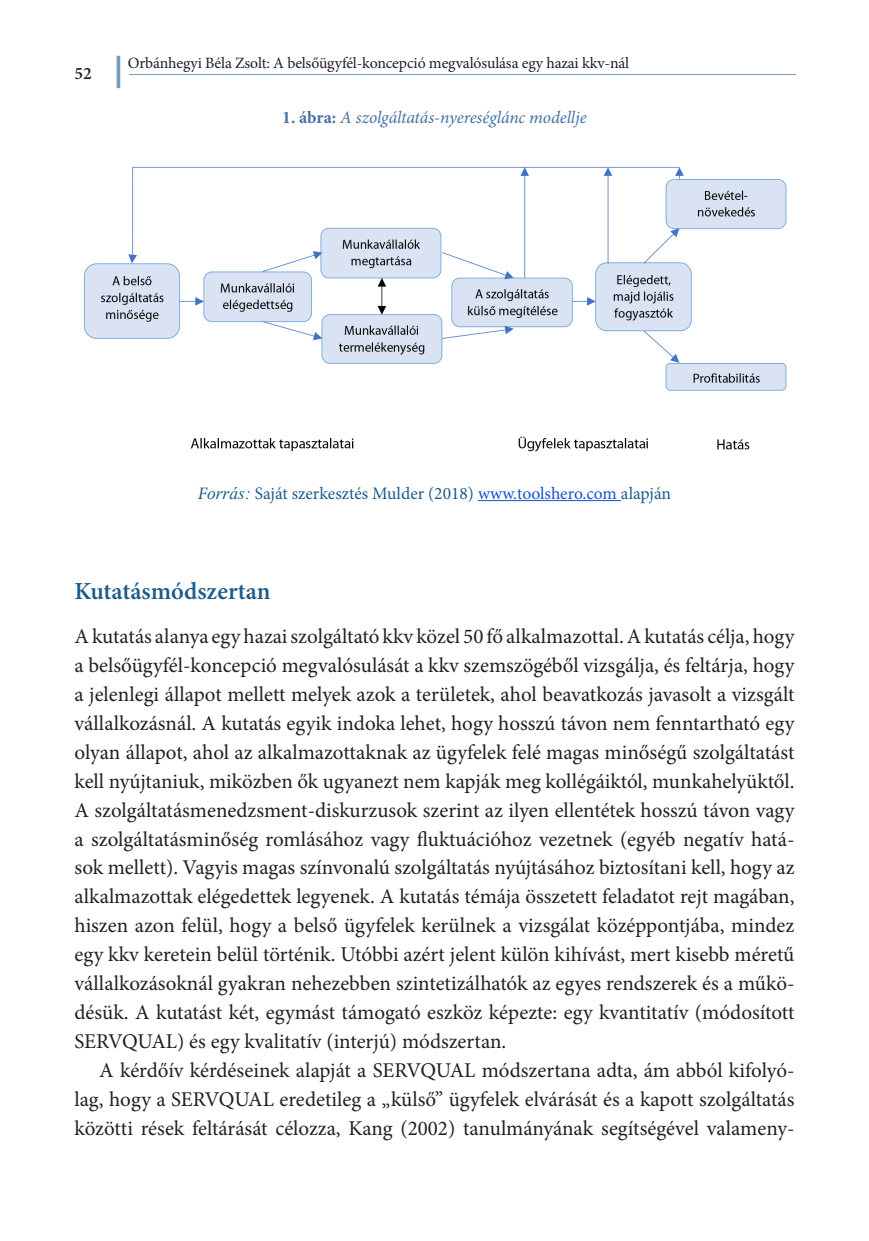
<style>
.page{position:relative;width:869px;height:1241px;background:#fff}
.page>*{position:absolute;margin:0;border:0;box-sizing:border-box;transform-origin:0 0}
.ALCíM{font:600 24.5px "Minion Pro";color:#1c5b8b}
.kenyér_tompa{font:21px/28.9px "Minion Pro";color:#231f20;text-align:justify}
.Kenyér{font:21px/28.9px "Minion Pro";color:#231f20;text-align:justify}
.Forrás{font:17.5px "Minion Pro";color:#1c5b8b}
.Táblacím{font:italic 17.5px "Minion Pro";letter-spacing:-.01em;color:#4471a4}
.t1{font:600 17.5px "Minion Pro";color:#231f20}
.t2{font:15.75px "Minion Pro";letter-spacing:-.01em;color:#231f20}
.s1{font-weight:700;font-style:normal}
.s2{font-style:italic}
.s3{font-family:"Times New Roman";font-style:italic}
.s4{color:#15c}
</style>
<div class="page">
<hr style="left:129px;top:74px;width:666px;height:1px;background:#779db9">
<hr style="left:117px;top:56px;width:3px;height:32px;background:#779db9">
<hr style="left:478px;top:500px;width:142px;height:1px;background:#15c">
<img style="left:84px;top:166px;width:703px;height:286px">
<p class="t1" style="left:74px;top:61px;width:19px">52</p>
<p class="t2" style="left:128px;top:53px;width:502px">Orbánhegyi Béla Zsolt: A belsőügyfél-koncepció megvalósulása egy hazai kkv-nál</p>
<p class="Táblacím" style="left:282px;top:106px;width:306px"><span class="s1">1. ábra:</span> A szolgáltatás-nyereséglánc modellje</p>
<p class="Forrás" style="left:198px;top:481px;width:474px"><span class="s2">F</span><span class="s3">orrás:</span> Saját szerkesztés Mulder (2018) <span class="s4">www.toolshero.com</span> alapján</p>
<p class="ALCíM" style="left:74px;top:573px;width:197px">Kutatásmódszertan</p>
<p class="kenyér_tompa" style="left:74px;top:622px;width:721px">A kutatás alanya egy hazai szolgáltató kkv közel 50 fő alkalmazottal. A kutatás célja, hogy a belsőügyfél-koncepció megvalósulását a kkv szemszögéből vizsgálja, és feltárja, hogy a jelenlegi állapot mellett melyek azok a területek, ahol beavatkozás javasolt a vizsgált vállalkozásnál. A kutatás egyik indoka lehet, hogy hosszú távon nem fenntartható egy olyan állapot, ahol az alkalmazottaknak az ügyfelek felé magas minőségű szolgáltatást kell nyújtaniuk, miközben ők ugyanezt nem kapják meg kollégáiktól, munkahelyüktől.<br>A szolgáltatásmenedzsment-diskurzusok szerint az ilyen ellentétek hosszú távon vagy a szolgáltatásminőség romlásához vagy fluktuációhoz vezetnek (egyéb negatív hatá&shy;sok mellett). Vagyis magas színvonalú szolgáltatás nyújtásához biztosítani kell, hogy az alkalmazottak elégedettek legyenek. A kutatás témája összetett feladatot rejt magában, hiszen azon felül, hogy a belső ügyfelek kerülnek a vizsgálat középpontjába, mindez egy kkv keretein belül történik. Utóbbi azért jelent külön kihívást, mert kisebb méretű vállalkozásoknál gyakran nehezebben szintetizálhatók az egyes rendszerek és a műkö&shy;désük. A kutatást két, egymást támogató eszköz képezte: egy kvantitatív (módosított SERVQUAL) és egy kvalitatív (interjú) módszertan.</p>
<p class="Kenyér" style="left:74px;top:1055px;width:721px;text-indent:25px">A kérdőív kérdéseinek alapját a SERVQUAL módszertana adta, ám abból kifolyó&shy;lag, hogy a SERVQUAL eredetileg a „külső” ügyfelek elvárását és a kapott szolgáltatás közötti rések feltárását célozza, Kang (2002) tanulmányának segítségével valamen -</p>
</div>
